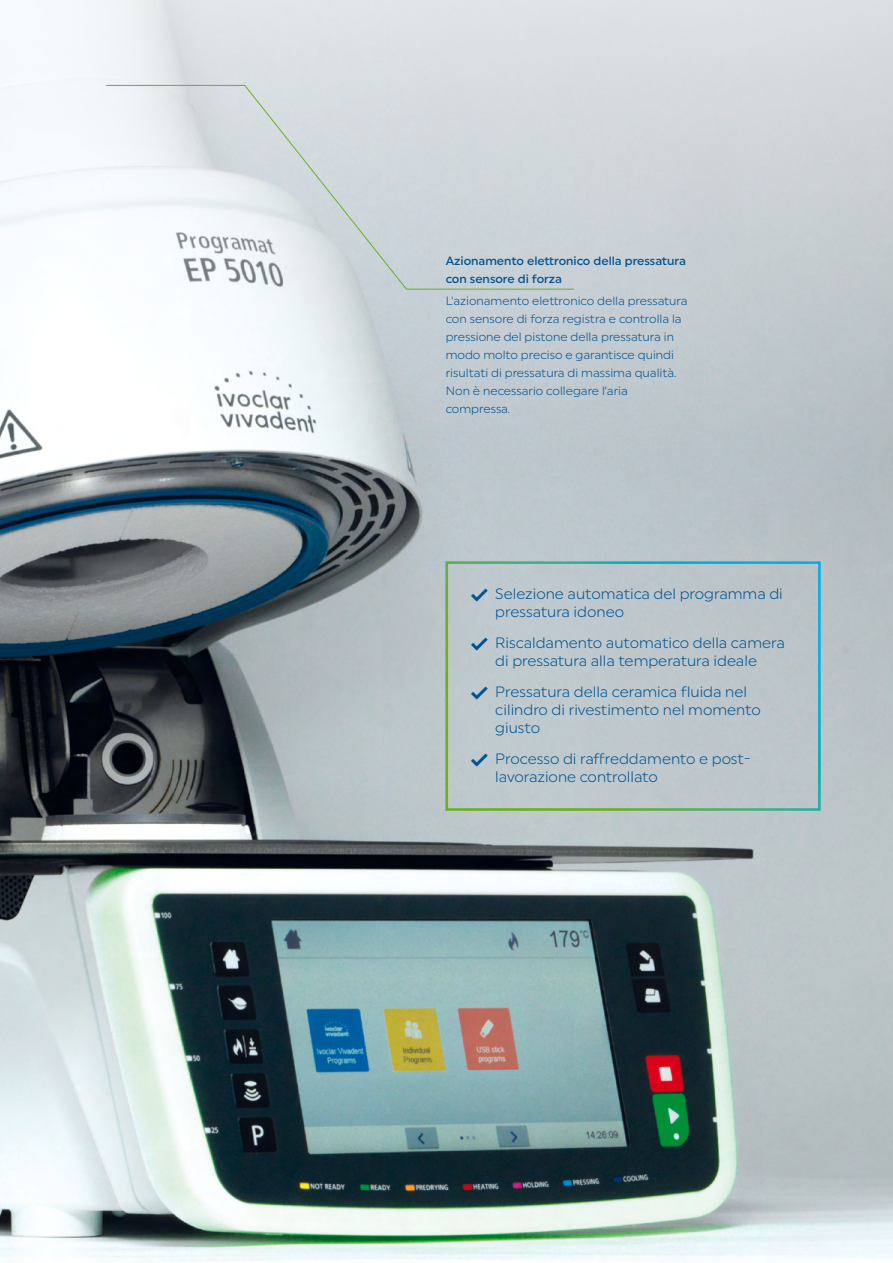
<style>
.page{position:relative;width:893px;height:1263px;background:#fff}
.page>*{position:absolute;margin:0;border:0;box-sizing:border-box;transform-origin:0 0}
.t1{font:15px/18px "Uniform Pro Lgt";color:#005392}
.t2{font:12px/18px "Uniform Pro Lgt";color:#005392}
.t3{font:500 12px/18px "Uniform Pro";color:#005392}
.s1{font-family:"Uniform Pro Bld";font-size:25.5px}
</style>
<div class="page">
<img style="left:0;top:0;width:893px;height:1263px">
<svg style="left:106px;top:85px;width:469px;height:205px"></svg>
<p class="t3" style="left:446px;top:252px;width:242px">Azionamento elettronico della pressatura con sensore di forza</p>
<p class="t2" style="left:446px;top:292px;width:243px">L'azionamento elettronico della pressatura con sensore di forza registra e controlla la pressione del pistone della pressatura in modo molto preciso e garantisce quindi risultati di pressatura di massima qualità.<br>Non è necessario collegare l’aria compressa.</p>
<p class="t1" style="left:495px;top:585px;width:289px;text-indent:-26px"><span class="s1">✓</span> Selezione automatica del programma di pressatura idoneo</p>
<p class="t1" style="left:470px;top:634px;width:317px;text-align:center"><span class="s1">✓</span> Riscaldamento automatico della camera di pressatura alla temperatura ideale</p>
<p class="t1" style="left:495px;top:683px;width:267px;text-indent:-26px"><span class="s1">✓</span> Pressatura della ceramica fluida nel cilindro di rivestimento nel momento giusto</p>
<p class="t1" style="left:495px;top:750px;width:255px;text-indent:-26px"><span class="s1">✓</span> Processo di raffreddamento e post&shy;lavorazione controllato</p>
</div>
